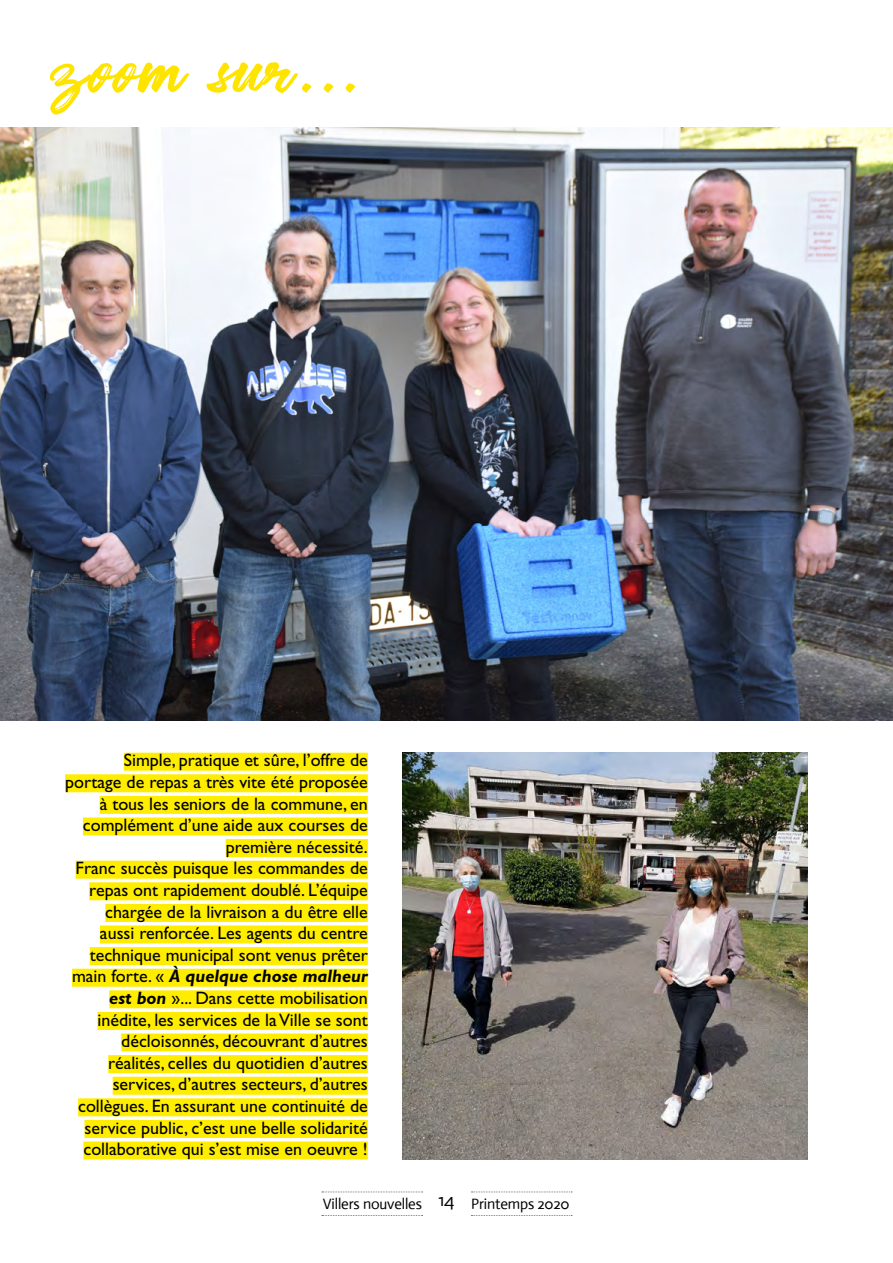
<style>
.page{position:relative;width:893px;height:1263px;background:#fff}
.page>*{position:absolute;margin:0;border:0;box-sizing:border-box;transform-origin:0 0}
.t1{font:61.5px "Robusta Demo";letter-spacing:.04em;color:#ffe400}
.t2{font:18px/21.6px "Gill Sans Std";color:#000;text-align:right}
.t3{font:15px "Actor";letter-spacing:-.01em;color:#000}
.s1{font-weight:700;font-style:italic}
</style>
<div class="page">
<svg style="left:322px;top:1191px;width:101px;height:1px"></svg>
<svg style="left:322px;top:1215px;width:101px;height:1px"></svg>
<svg style="left:471px;top:1191px;width:101px;height:1px"></svg>
<svg style="left:471px;top:1215px;width:101px;height:1px"></svg>
<img style="left:0;top:128px;width:893px;height:592px">
<img style="left:403px;top:753px;width:405px;height:406px">
<div style="left:124px;top:753px;width:244px;height:18px;background:#ffed00"></div>
<div style="left:65px;top:774px;width:303px;height:18px;background:#ffed00"></div>
<div style="left:100px;top:796px;width:268px;height:18px;background:#ffed00"></div>
<div style="left:83px;top:817px;width:285px;height:18px;background:#ffed00"></div>
<div style="left:226px;top:839px;width:142px;height:18px;background:#ffed00"></div>
<div style="left:76px;top:861px;width:292px;height:18px;background:#ffed00"></div>
<div style="left:89px;top:882px;width:279px;height:18px;background:#ffed00"></div>
<div style="left:105px;top:904px;width:263px;height:18px;background:#ffed00"></div>
<div style="left:100px;top:925px;width:268px;height:18px;background:#ffed00"></div>
<div style="left:90px;top:947px;width:278px;height:18px;background:#ffed00"></div>
<div style="left:72px;top:969px;width:296px;height:18px;background:#ffed00"></div>
<div style="left:109px;top:990px;width:259px;height:18px;background:#ffed00"></div>
<div style="left:98px;top:1012px;width:270px;height:18px;background:#ffed00"></div>
<div style="left:121px;top:1033px;width:247px;height:18px;background:#ffed00"></div>
<div style="left:108px;top:1055px;width:260px;height:18px;background:#ffed00"></div>
<div style="left:113px;top:1077px;width:255px;height:18px;background:#ffed00"></div>
<div style="left:78px;top:1098px;width:290px;height:18px;background:#ffed00"></div>
<div style="left:85px;top:1120px;width:283px;height:18px;background:#ffed00"></div>
<div style="left:83px;top:1141px;width:285px;height:18px;background:#ffed00"></div>
<h1 class="t1" style="left:47px;top:42px;width:311px">zoom sur...</h1>
<p class="t2" style="left:65px;top:750px;width:304px">Simple, pratique et sûre, l’offre de portage de repas a très vite été proposée à tous les seniors de la commune, en complément d’une aide aux courses de première nécessité.<br>Franc succès puisque les commandes de repas ont rapidement doublé. L’équipe chargée de la livraison a du être elle<br>aussi renforcée. Les agents du centre technique municipal sont venus prêter main forte. « <span class="s1">À quelque chose malheur est bon</span> »... Dans cette mobilisation inédite, les services de la Ville se sont décloisonnés, découvrant d’autres réalités, celles du quotidien d’autres services, d’autres secteurs, d’autres collègues. En assurant une continuité de service public, c’est une belle solidarité collaborative qui s’est mise en oeuvre !</p>
<p class="t3" style="left:323px;top:1195px;width:248px">Villers nouvelles <sup>14</sup> Printemps 2020</p>
</div>
